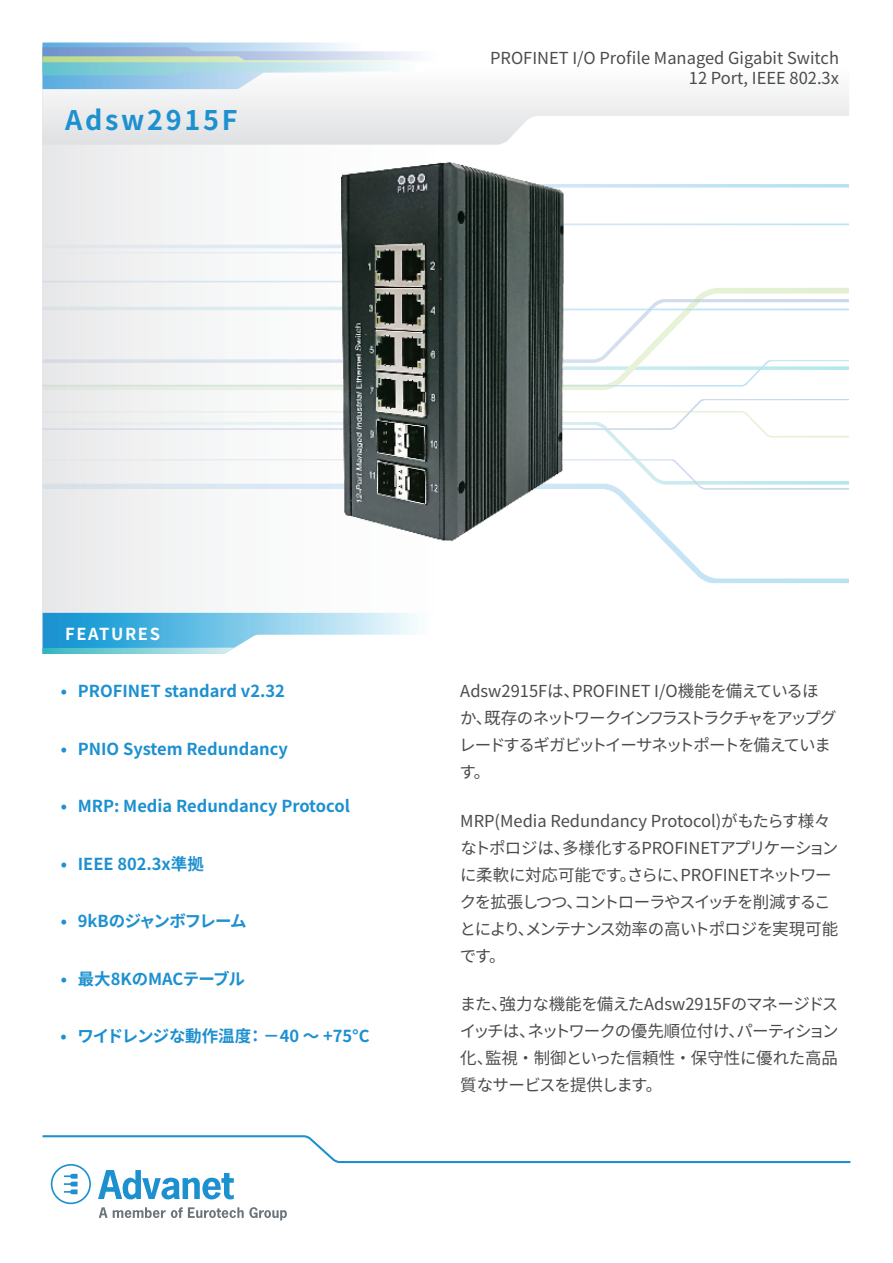
<style>
.page{position:relative;width:893px;height:1263px;background:#fff}
.page>*{position:absolute;margin:0;border:0;box-sizing:border-box;transform-origin:0 0}
.t1{font:700 27px "Noto Sans CJ Kjp";letter-spacing:.1em;color:#1d90d0}
.t2{font:16.5px/27px "Noto Sans CJ Kjp";letter-spacing:-.025em;color:#4b4c4d}
.t3{font:700 16.5px "Noto Sans CJ Kjp";color:#1d90d0}
.t4{font:16.5px/27px "Noto Sans CJ Kjp";letter-spacing:-.065em;color:#4b4c4d}
.t5{font:16.5px/19.8px "Noto Sans CJ Kjp";color:#4b4c4d;text-align:right}
.t6{font:700 16.5px "Noto Sans CJ Kjp";letter-spacing:-.02em;color:#1d90d0}
.t7{font:700 16.5px "Noto Sans CJ Kjp";letter-spacing:-.05em;color:#1d90d0}
.t8{font:700 16.5px "Noto Sans CJ Kjp";letter-spacing:.1em;color:#fff}
</style>
<div class="page">
<svg style="left:43px;top:1135px;width:807px;height:85px"></svg>
<svg style="left:43px;top:612px;width:375px;height:42px"></svg>
<svg style="left:42px;top:43px;width:807px;height:569px"></svg>
<svg style="left:43px;top:42px;width:806px;height:103px"></svg>
<svg style="left:43px;top:43px;width:412px;height:46px"></svg>
<img style="left:319px;top:151px;width:271px;height:410px">
<h1 class="t1" style="left:65px;top:105px;width:174px">Adsw2915F</h1>
<p class="t5" style="left:490px;top:49px;width:350px">PROFINET I/O Profile Managed Gigabit Switch<br>12 Port, IEEE 802.3x</p>
<p class="t8" style="left:65px;top:624px;width:97px">FEATURES</p>
<p class="t3" style="left:61px;top:682px;width:226px">• PROFINET standard v2.32</p>
<p class="t3" style="left:61px;top:739px;width:229px">• PNIO System Redundancy</p>
<p class="t3" style="left:61px;top:797px;width:291px">• MRP: Media Redundancy Protocol</p>
<p class="t3" style="left:61px;top:854px;width:145px">• IEEE 802.3x準拠</p>
<p class="t7" style="left:61px;top:912px;width:187px">• 9kBのジャンボフレーム</p>
<p class="t3" style="left:61px;top:969px;width:186px">• 最大8KのMACテーブル</p>
<p class="t6" style="left:60px;top:1027px;width:311px">• ワイドレンジな動作温度：−40 ～ +75°C</p>
<p class="t4" style="left:459px;top:678px;width:379px">Adsw2915Fは、PROFINET I/O機能を備えているほか、既存のネットワークインフラストラクチャをアップグレードするギガビットイーサネットポートを備えています。</p>
<p class="t2" style="left:460px;top:807px;width:380px">MRP(Media Redundancy Protocol)がもたらす様々なトポロジは、多様化するPROFINETアプリケーションに柔軟に対応可能です。さらに、PROFINETネットワークを拡張しつつ、コントローラやスイッチを削減することにより、メンテナンス効率の高いトポロジを実現可能です。</p>
<p class="t2" style="left:460px;top:990px;width:380px;text-align:justify">また、強力な機能を備えたAdsw2915Fのマネージドスイッチは、ネットワークの優先順位付け、パーティション化、監視 ・ 制御といった信頼性 ・ 保守性に優れた高品質なサービスを提供します。</p>
</div>
